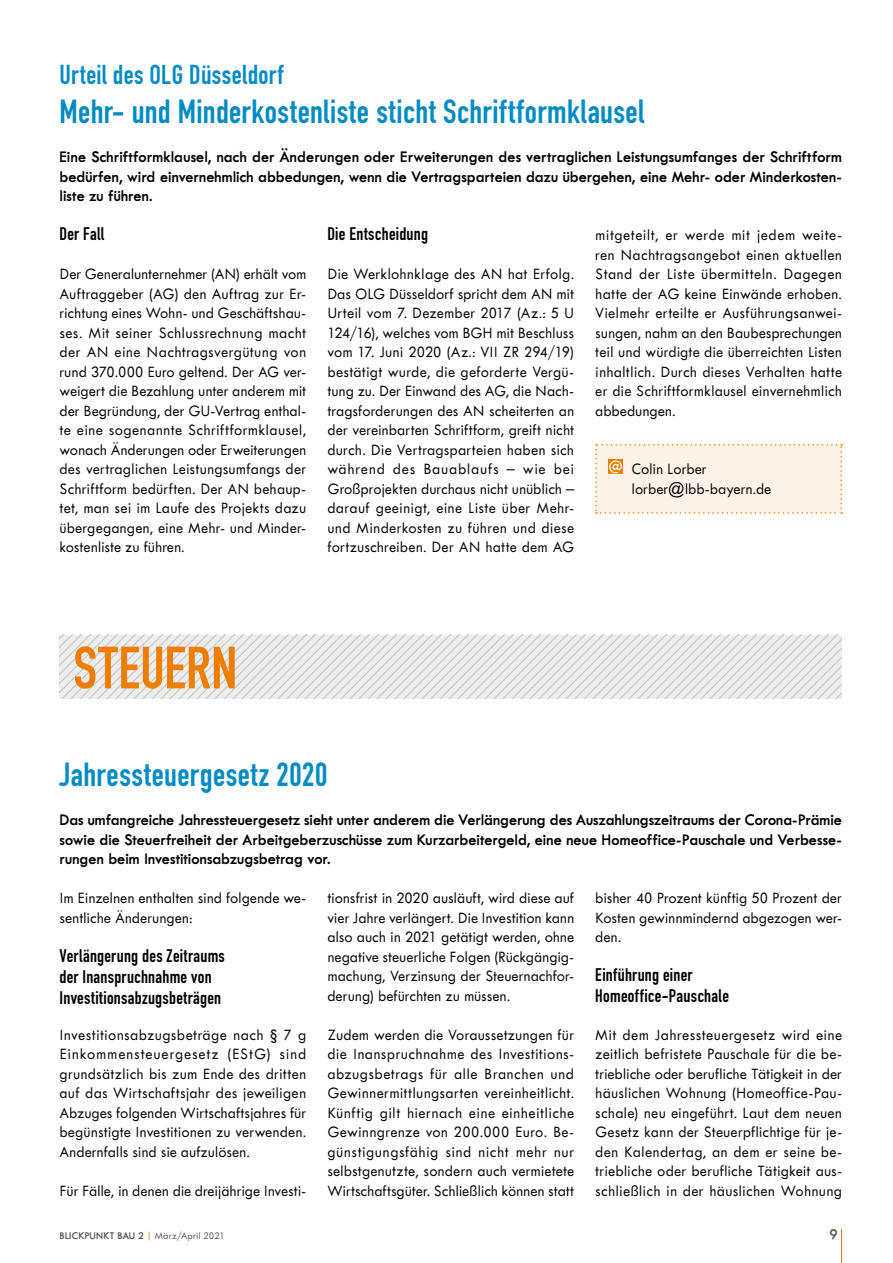
<style>
.page{position:relative;width:893px;height:1263px;background:#fff}
.page>*{position:absolute;margin:0;border:0;box-sizing:border-box;transform-origin:0 0}
.t1{font:58.5px "DIN Engschrift";letter-spacing:.005em;color:#ef7d00}
.t2{font:33px "DIN Engschrift";letter-spacing:.015em;color:#008bc5}
.t3{font:27px "DIN Engschrift";letter-spacing:.01em;color:#008bc5}
.t4{font:18px/21px "DIN Engschrift";letter-spacing:.015em;color:#000}
.t5{font:500 16.5px/19.5px "Tw Cen MT Std Semi";letter-spacing:.01em;color:#000;text-align:justify}
.t6{font:600 16.5px/19.5px "Tw Cen MT Std";color:#000;text-align:justify}
.t7{font:600 15px "Tw Cen MT Std";color:#575756}
.t8{font:600 10.5px "Tw Cen MT Std";letter-spacing:.015em;color:#575756}
.s1{font-family:"Tw Cen MT Std Semi";font-weight:500;color:#ef7d00}
.s2{font-family:"Tw Cen MT Std Semi";font-weight:500}
</style>
<div class="page">
<hr style="left:841px;top:1229px;width:1px;height:34px;background:#ef7d00">
<div style="left:595px;top:444px;width:247px;height:70px;background:#fef3e8"></div>
<svg style="left:60px;top:635px;width:782px;height:63px;background:#e5e6e6"></svg>
<h3 class="t3" style="left:60px;top:59px;width:226px">Urteil des OLG Düsseldorf</h3>
<h2 class="t2" style="left:60px;top:92px;width:586px">Mehr- und Minderkostenliste sticht Schriftformklausel</h2>
<p class="t6" style="left:60px;top:147px;width:784px">Eine Schriftformklausel, nach der Änderungen oder Erweiterungen des vertraglichen Leistungsumfanges der Schriftform bedürfen, wird einvernehmlich abbedungen, wenn die Vertragsparteien dazu übergehen, eine Mehr- oder Minderkosten&shy;liste zu führen.</p>
<p class="t4" style="left:60px;top:223px;width:46px">Der Fall</p>
<p class="t5" style="left:60px;top:265px;width:248px">Der Generalunternehmer (AN) erhält vom Auftraggeber (AG) den Auftrag zur Er&shy;richtung eines Wohn- und Geschäftshau&shy;ses. Mit seiner Schlussrechnung macht der AN eine Nachtragsvergütung von rund 370.000 Euro geltend. Der AG ver&shy;weigert die Bezahlung unter anderem mit der Begründung, der GU-Vertrag enthal&shy;te eine sogenannte Schriftformklausel, wonach Änderungen oder Erweiterungen des vertraglichen Leistungsumfangs der Schriftform bedürften. Der AN behaup&shy;tet, man sei im Laufe des Projekts dazu übergegangen, eine Mehr- und Minder&shy;kostenliste zu führen.</p>
<p class="t4" style="left:327px;top:223px;width:102px">Die Entscheidung</p>
<p class="t5" style="left:327px;top:265px;width:248px">Die Werklohnklage des AN hat Erfolg.<br>Das OLG Düsseldorf spricht dem AN mit Urteil vom 7. Dezember 2017 (Az.: 5 U 124/16), welches vom BGH mit Beschluss vom 17. Juni 2020 (Az.: VII ZR 294/19) bestätigt wurde, die geforderte Vergü&shy;tung zu. Der Einwand des AG, die Nach&shy;tragsforderungen des AN scheiterten an der vereinbarten Schriftform, greift nicht durch. Die Vertragsparteien haben sich während des Bauablaufs – wie bei Großprojekten durchaus nicht unüblich – darauf geeinigt, eine Liste über Mehr&shy;und Minderkosten zu führen und diese fortzuschreiben. Der AN hatte dem AG</p>
<p class="t5" style="left:595px;top:226px;width:248px">mitgeteilt, er werde mit jedem weite&shy;ren Nachtragsangebot einen aktuellen Stand der Liste übermitteln. Dagegen hatte der AG keine Einwände erhoben.<br>Vielmehr erteilte er Ausführungsanwei&shy;sungen, nahm an den Baubesprechungen teil und würdigte die überreichten Listen inhaltlich. Durch dieses Verhalten hatte er die Schriftformklausel einvernehmlich abbedungen.</p>
<p class="t5" style="left:631px;top:460px;width:141px">Colin Lorber lorber@lbb-bayern.de</p>
<h1 class="t1" style="left:73px;top:633px;width:137px">steuern</h1>
<h2 class="t2" style="left:60px;top:755px;width:269px">Jahressteuergesetz 2020</h2>
<p class="t6" style="left:60px;top:810px;width:784px">Das umfangreiche Jahressteuergesetz sieht unter anderem die Verlängerung des Auszahlungszeitraums der Corona-Prämie sowie die Steuerfreiheit der Arbeitgeberzuschüsse zum Kurzarbeitergeld, eine neue Homeoffice-Pauschale und Verbesse&shy;rungen beim Investitionsabzugsbetrag vor.</p>
<p class="t5" style="left:60px;top:889px;width:248px">Im Einzelnen enthalten sind folgende we&shy;sentliche Änderungen:</p>
<p class="t4" style="left:60px;top:945px;width:167px">Verlängerung des Zeitraums der Inanspruchnahme von<br>Investitionsabzugsbeträgen</p>
<p class="t5" style="left:60px;top:1025px;width:248px">Investitionsabzugsbeträge nach § 7 g Einkommensteuergesetz (EStG) sind grundsätzlich bis zum Ende des dritten auf das Wirtschaftsjahr des jeweiligen Abzuges folgenden Wirtschaftsjahres für begünstigte Investitionen zu verwenden.<br>Andernfalls sind sie aufzulösen.</p>
<p class="t5" style="left:60px;top:1181px;width:248px">Für Fälle, in denen die dreijährige Investi-</p>
<p class="t5" style="left:327px;top:889px;width:248px">tionsfrist in 2020 ausläuft, wird diese auf vier Jahre verlängert. Die Investition kann also auch in 2021 getätigt werden, ohne negative steuerliche Folgen (Rückgängig&shy;machung, Verzinsung der Steuernachfor&shy;derung) befürchten zu müssen.</p>
<p class="t5" style="left:327px;top:1025px;width:248px">Zudem werden die Voraussetzungen für die Inanspruchnahme des Investitions&shy;abzugsbetrags für alle Branchen und Gewinnermittlungsarten vereinheitlicht.<br>Künftig gilt hiernach eine einheitliche Gewinngrenze von 200.000 Euro. Be&shy;günstigungsfähig sind nicht mehr nur selbstgenutzte, sondern auch vermietete Wirtschaftsgüter. Schließlich können statt</p>
<p class="t5" style="left:595px;top:889px;width:248px">bisher 40 Prozent künftig 50 Prozent der Kosten gewinnmindernd abgezogen wer&shy;den.</p>
<p class="t4" style="left:595px;top:964px;width:135px">Einführung einer<br>Homeoffice-Pauschale</p>
<p class="t5" style="left:595px;top:1025px;width:248px">Mit dem Jahressteuergesetz wird eine zeitlich befristete Pauschale für die be&shy;triebliche oder berufliche Tätigkeit in der häuslichen Wohnung (Homeoffice-Pau&shy;schale) neu eingeführt. Laut dem neuen Gesetz kann der Steuerpflichtige für je&shy;den Kalendertag, an dem er seine be&shy;triebliche oder berufliche Tätigkeit aus&shy;schließlich in der häuslichen Wohnung</p>
<p class="t8" style="left:60px;top:1230px;width:167px">BLICKPUNKT BAU 2 <span class="s1">|</span> <span class="s2">März/April 2021</span></p>
<p class="t7" style="left:829px;top:1226px;width:10px">9</p>
</div>
